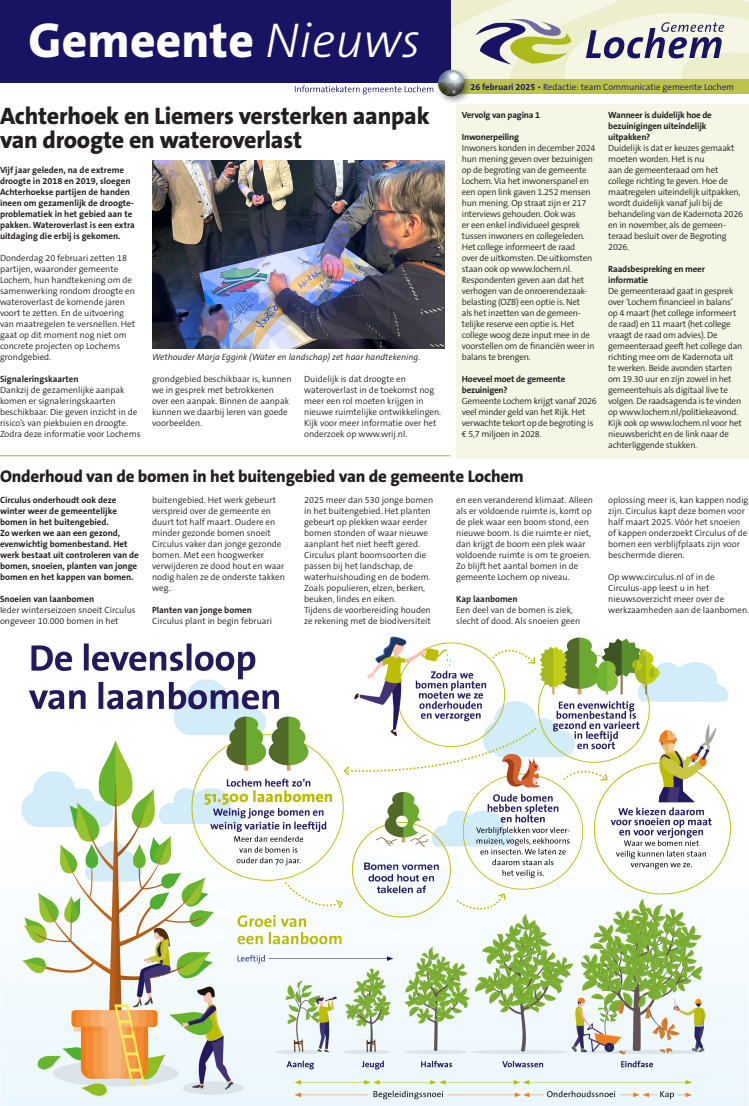
<style>
.page{position:relative;width:749px;height:1106px;background:#fff}
.page>*{position:absolute;margin:0;border:0;box-sizing:border-box;transform-origin:0 0}
.t1{font:800 49.2px "The Sans B W8";letter-spacing:.005em;color:#fff}
.Info_Kop_2{font:800 24px/24px "The Sans B W8";letter-spacing:-.01em;color:#231f20}
.Info_Kop_3{font:800 17px "The Sans B W8";letter-spacing:-.01em;color:#231f20}
.Info{font:300 9px/11px "The Sans B W4";color:#231f20}
.Info-2{font:300 9px/11px "The Sans B W4";letter-spacing:-.02em;color:#231f20}
.Info_inleiding{font:700 9px/11px "The Sans B W7";color:#231f20}
.Info_inleiding-2{font:700 9px/11px "The Sans B W7";letter-spacing:-.02em;color:#231f20}
.Figuurbijschrift{font:italic 300 9px "The Sans B W4";color:#231f20}
.Kopregel{font:300 9px "The Sans B W4";color:#191364}
.s1{font-family:"The Sans B W3";font-weight:300;font-style:italic}
.s2{font-family:"The Sans B W7";font-weight:700}
</style>
<div class="page">
<div style="left:0;top:0;width:451px;height:82px;background:#191364"></div>
<img style="left:451px;top:0;width:297px;height:79px">
<svg style="left:585px;top:22px;width:139px;height:36px;background:#aba9b7"></svg>
<div style="left:447px;top:79px;width:301px;height:14px;background:#bcc34c"></div>
<svg style="left:468px;top:19px;width:103px;height:52px;background:#c0c1a5"></svg>
<img style="left:432px;top:64px;width:44px;height:39px">
<img style="left:438px;top:70px;width:26px;height:26px;border-radius:13px">
<svg style="left:295px;top:86px;width:138px;height:8px"></svg>
<div style="left:456px;top:104px;width:292px;height:355px;background:#f5f6e5"></div>
<img style="left:152px;top:160px;width:292px;height:189px">
<hr style="left:0;top:455px;width:450px;height:1px;background:#aeb91c">
<img style="left:0;top:636px;width:748px;height:470px">
<p class="t1" style="left:29px;top:8px;width:393px">Gemeente <span class="s1">Nieuws</span></p>
<p class="Info_Kop_2" style="left:0;top:104px;width:431px">Achterhoek en Liemers versterken aanpak van droogte en wateroverlast</p>
<p class="Info_inleiding" style="left:0;top:164px;width:136px">Vijf jaar geleden, na de extreme droogte in 2018 en 2019, sloegen<br>Achterhoekse partijen de handen ineen om gezamenlijk de droogte&shy;problematiek in het gebied aan te pakken. Wateroverlast is een extra uitdaging die erbij is gekomen.</p>
<p class="Info" style="left:0;top:252px;width:137px">Donderdag 20 februari zetten 18 partijen, waaronder gemeente<br>Lochem, hun handtekening om de samenwerking rondom droogte en wateroverlast de komende jaren voort te zetten. En de uitvoering van maatregelen te versnellen. Het gaat op dit moment nog niet om concrete projecten op Lochems grondgebied.</p>
<p class="Info_inleiding" style="left:0;top:373px;width:80px">Signaleringskaarten</p>
<p class="Info" style="left:0;top:384px;width:142px">Dankzij de gezamenlijke aanpak komen er signaleringskaarten beschikbaar. Die geven inzicht in de risico’s van piekbuien en droogte.<br>Zodra deze informatie voor Lochems</p>
<p class="Info" style="left:152px;top:373px;width:141px">grondgebied beschikbaar is, kunnen we in gesprek met betrokkenen over een aanpak. Binnen de aanpak kunnen we daarbij leren van goede voorbeelden.</p>
<p class="Info" style="left:304px;top:373px;width:138px">Duidelijk is dat droogte en wateroverlast in de toekomst nog meer een rol moeten krijgen in nieuwe ruimtelijke ontwikkelingen.<br>Kijk voor meer informatie over het onderzoek op www.wrij.nl.</p>
<p class="Figuurbijschrift" style="left:152px;top:351px;width:270px">Wethouder Marja Eggink (Water en landschap) zet haar handtekening.</p>
<p class="Kopregel" style="left:470px;top:81px;width:265px"><span class="s2">26 februari 2025</span> • Redactie: team Communicatie gemeente Lochem</p>
<p class="Info_inleiding-2" style="left:461px;top:109px;width:80px">Vervolg van pagina 1</p>
<p class="Info_inleiding-2" style="left:461px;top:131px;width:59px">Inwonerpeiling</p>
<p class="Info-2" style="left:461px;top:142px;width:135px">Inwoners konden in december 2024 hun mening geven over bezuinigen op de begroting van de gemeente<br>Lochem. Via het inwonerspanel en een open link gaven 1.252 mensen hun mening. Op straat zijn er 217 interviews gehouden. Ook was<br>er een enkel individueel gesprek tussen inwoners en collegeleden.<br>Het college informeert de raad<br>over de uitkomsten. De uitkomsten staan ook op www.lochem.nl.<br>Respondenten geven aan dat het verhogen van de onroerendezaak&shy;belasting (OZB) een optie is. Net<br>als het inzetten van de gemeen&shy;telijke reserve een optie is. Het college woog deze input mee in de voorstellen om de financiën weer in balans te brengen.</p>
<p class="Info_inleiding-2" style="left:461px;top:373px;width:105px">Hoeveel moet de gemeente bezuinigen?</p>
<p class="Info-2" style="left:461px;top:395px;width:136px">Gemeente Lochem krijgt vanaf 2026 veel minder geld van het Rijk. Het verwachte tekort op de begroting is € 5,7 miljoen in 2028.</p>
<p class="Info_inleiding-2" style="left:608px;top:109px;width:105px">Wanneer is duidelijk hoe de bezuinigingen uiteindelijk uitpakken?</p>
<p class="Info-2" style="left:608px;top:142px;width:136px">Duidelijk is dat er keuzes gemaakt moeten worden. Het is nu<br>aan de gemeenteraad om het college richting te geven. Hoe de maatregelen uiteindelijk uitpakken, wordt duidelijk vanaf juli bij de behandeling van de Kadernota 2026 en in november, als de gemeen&shy;teraad besluit over de Begroting<br>2026.</p>
<p class="Info_inleiding-2" style="left:608px;top:263px;width:98px">Raadsbespreking en meer informatie</p>
<p class="Info-2" style="left:608px;top:285px;width:136px">De gemeenteraad gaat in gesprek over ‘Lochem financieel in balans’ op 4 maart (het college informeert de raad) en 11 maart (het college vraagt de raad om advies). De gemeenteraad geeft het college dan richting mee om de Kadernota uit te werken. Beide avonden starten om 19.30 uur en zijn zowel in het gemeentehuis als digitaal live te volgen. De raadsagenda is te vinden op www.lochem.nl/politiekeavond.<br>Kijk ook op www.lochem.nl voor het nieuwsbericht en de link naar de achterliggende stukken.</p>
<p class="Info_Kop_3" style="left:0;top:465px;width:525px">Onderhoud van de bomen in het buitengebied van de gemeente Lochem</p>
<p class="Info_inleiding" style="left:0;top:494px;width:140px">Circulus onderhoudt ook deze winter weer de gemeentelijke bomen in het buitengebied.<br>Zo werken we aan een gezond, evenwichtig bomenbestand. Het werk bestaat uit controleren van de bomen, snoeien, planten van jonge bomen en het kappen van bomen.</p>
<p class="Info_inleiding" style="left:0;top:593px;width:96px">Snoeien van laanbomen</p>
<p class="Info" style="left:0;top:604px;width:137px">Ieder winterseizoen snoeit Circulus ongeveer 10.000 bomen in het</p>
<p class="Info" style="left:152px;top:494px;width:134px">buitengebied. Het werk gebeurt verspreid over de gemeente en duurt tot half maart. Oudere en minder gezonde bomen snoeit<br>Circulus vaker dan jonge gezonde bomen. Met een hoogwerker verwijderen ze dood hout en waar nodig halen ze de onderste takken weg.</p>
<p class="Info_inleiding" style="left:152px;top:604px;width:101px">Planten van jonge bomen</p>
<p class="Info" style="left:152px;top:615px;width:121px">Circulus plant in begin februari</p>
<p class="Info" style="left:304px;top:494px;width:131px">2025 meer dan 530 jonge bomen in het buitengebied. Het planten gebeurt op plekken waar eerder bomen stonden of waar nieuwe aanplant het niet heeft gered.</p>
<p class="Info" style="left:304px;top:549px;width:128px">Circulus plant boomsoorten die passen bij het landschap, de waterhuishouding en de bodem.<br>Zoals populieren, elzen, berken, beuken, lindes en eiken.</p>
<p class="Info" style="left:304px;top:604px;width:128px">Tijdens de voorbereiding houden ze rekening met de biodiversiteit</p>
<p class="Info" style="left:456px;top:494px;width:138px">en een veranderend klimaat. Alleen als er voldoende ruimte is, komt op de plek waar een boom stond, een nieuwe boom. Is die ruimte er niet, dan krijgt de boom een plek waar voldoende ruimte is om te groeien.<br>Zo blijft het aantal bomen in de gemeente Lochem op niveau.</p>
<p class="Info_inleiding" style="left:456px;top:593px;width:63px">Kap laanbomen</p>
<p class="Info" style="left:456px;top:604px;width:125px">Een deel van de bomen is ziek, slecht of dood. Als snoeien geen</p>
<p class="Info" style="left:608px;top:494px;width:142px">oplossing meer is, kan kappen nodig zijn. Circulus kapt deze bomen voor half maart 2025. Vóór het snoeien of kappen onderzoekt Circulus of de bomen een verblijfplaats zijn voor beschermde dieren.</p>
<p class="Info" style="left:608px;top:571px;width:142px">Op www.circulus.nl of in de<br>Circulus-app leest u in het nieuwsoverzicht meer over de werkzaamheden aan de laanbomen.</p>
</div>
